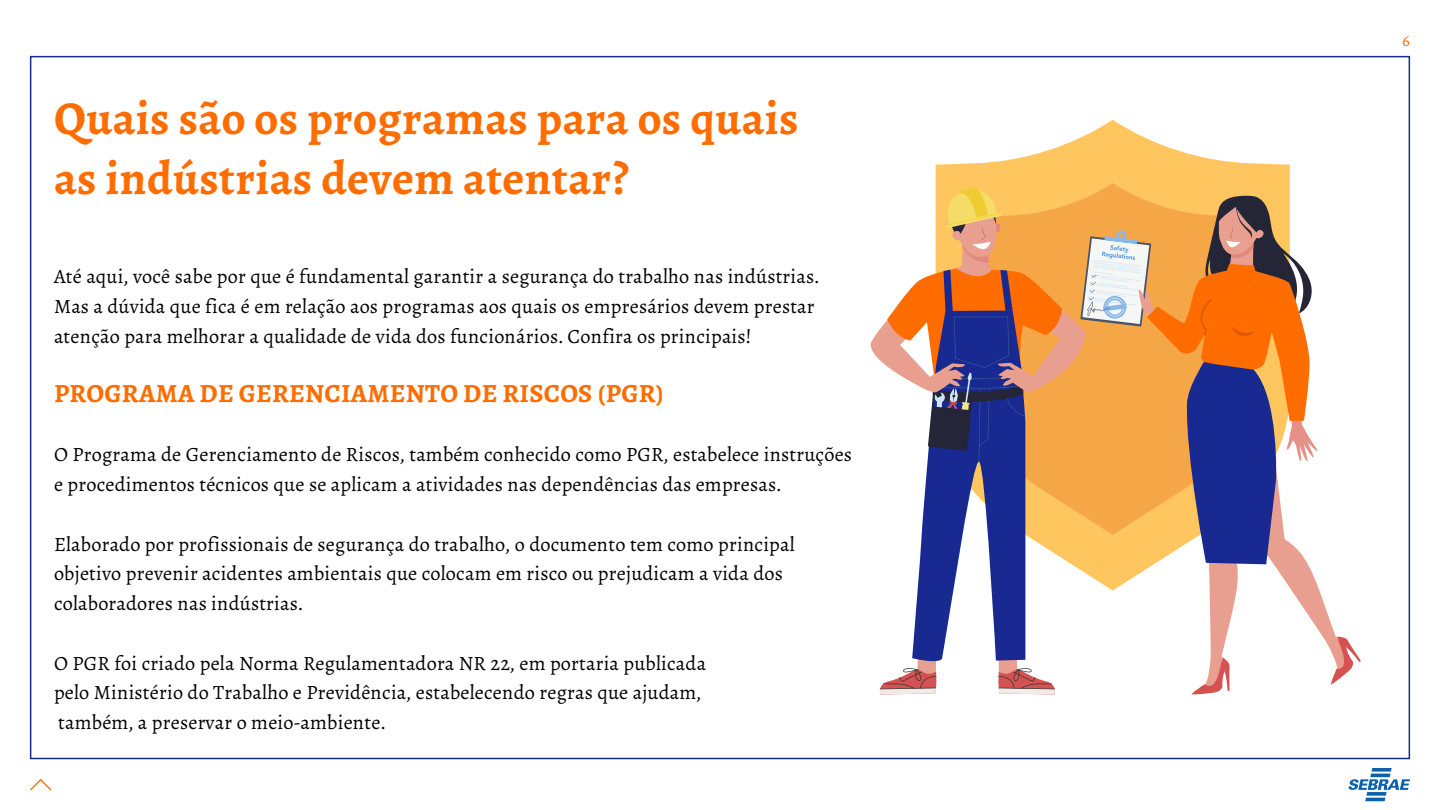
<style>
.page{position:relative;width:1440px;height:810px;background:#fff}
.page>*{position:absolute;margin:0;border:0;box-sizing:border-box;transform-origin:0 0}
.t1{font:700 47.25px/59.5px "Alegreya";letter-spacing:.01em;color:#ff6d00}
.t2{font:700 26.25px "Alegreya";letter-spacing:.01em;color:#ff6d00}
.t3{font:20.25px/29.7px "Alegreya";letter-spacing:.01em;color:#000}
.t4{font:16.5px "Alegreya";color:#ff6d00}
</style>
<div class="page">
<svg style="left:30px;top:778px;width:22px;height:13px"></svg>
<svg style="left:936px;top:120px;width:354px;height:67px;fill:#ffc55f"></svg>
<svg style="left:871px;top:187px;width:490px;height:508px"></svg>
<svg style="left:1349px;top:768px;width:61px;height:33px"></svg>
<h1 class="t1" style="left:54px;top:89px;width:746px">Quais são os programas para os quais as indústrias devem atentar?</h1>
<p class="t3" style="left:54px;top:262px;width:767px">Até aqui, você sabe por que é fundamental garantir a segurança do trabalho nas indústrias.<br>Mas a dúvida que fica é em relação aos programas aos quais os empresários devem prestar atenção para melhorar a qualidade de vida dos funcionários. Confira os principais!</p>
<p class="t2" style="left:54px;top:376px;width:612px">PROGRAMA DE GERENCIAMENTO DE RISCOS (PGR)</p>
<p class="t3" style="left:54px;top:440px;width:800px">O Programa de Gerenciamento de Riscos, também conhecido como PGR, estabelece instruções e procedimentos técnicos que se aplicam a atividades nas dependências das empresas.</p>
<p class="t3" style="left:54px;top:529px;width:742px">Elaborado por profissionais de segurança do trabalho, o documento tem como principal objetivo prevenir acidentes ambientais que colocam em risco ou prejudicam a vida dos colaboradores nas indústrias.</p>
<p class="t3" style="left:54px;top:648px;width:654px">O PGR foi criado pela Norma Regulamentadora NR 22, em portaria publicada pelo Ministério do Trabalho e Previdência, estabelecendo regras que ajudam, também, a preservar o meio-ambiente.</p>
<p class="t4" style="left:1403px;top:30px;width:9px">6</p>
</div>
